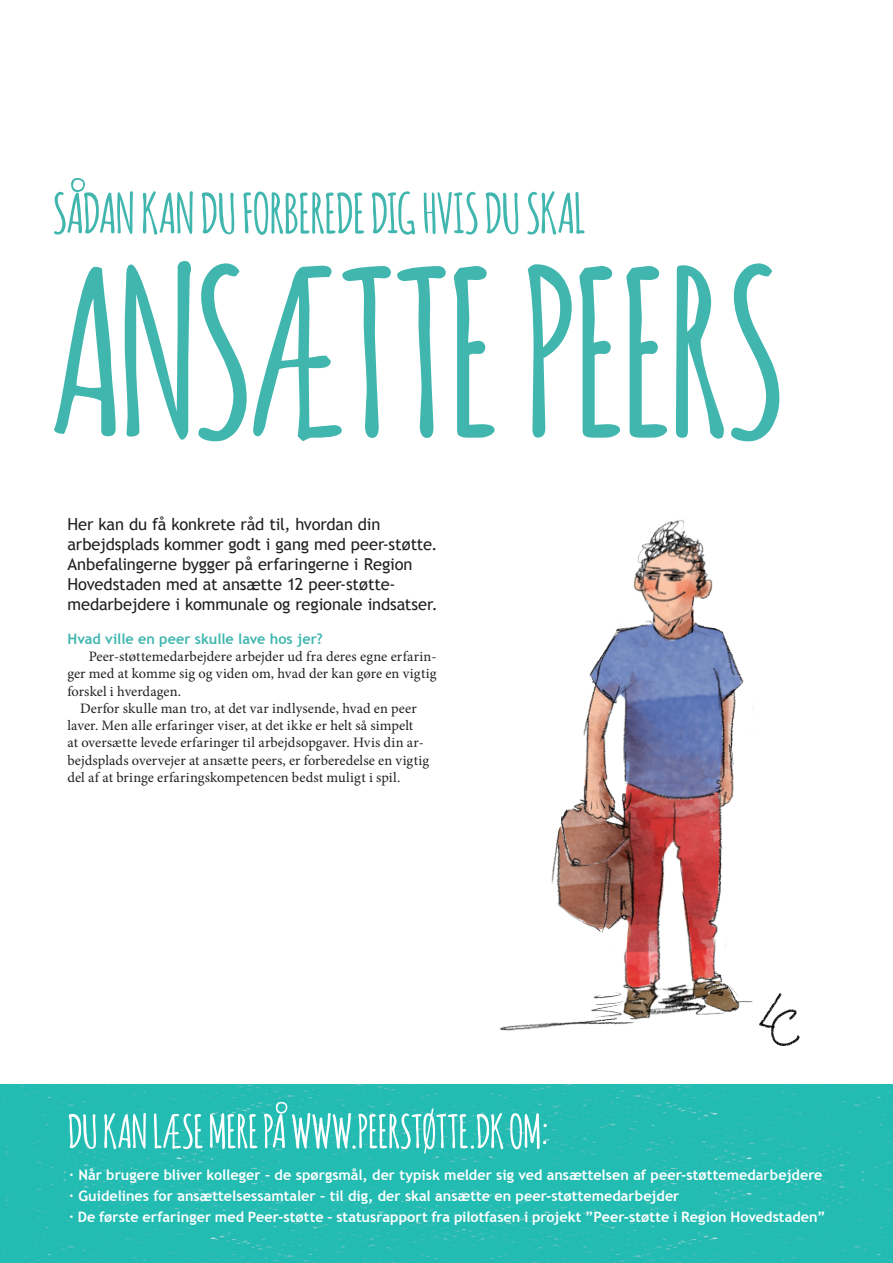
<style>
.page{position:relative;width:893px;height:1263px;background:#fff}
.page>*{position:absolute;margin:0;border:0;box-sizing:border-box;transform-origin:0 0}
.underrubrik{font:16.5px/19.8px "Trebuchet MS";letter-spacing:-.01em;color:#231f20}
.brødtekst_fakta{font:700 14.4px "Trebuchet MS";color:#fff}
.brødtekst{font:14.4px/17.2px "Minion Pro";letter-spacing:.005em;color:#231f20}
.mellemrubrik{font:14.4px/17.2px "Minion Pro";color:#231f20;text-align:justify}
.mellemrubrik-2{font:700 14.4px "Trebuchet MS";color:#41b6af}
</style>
<div class="page">
<div style="left:0;top:1084px;width:893px;height:179px;background:#22bcb3"></div>
<img style="left:500px;top:520px;width:254px;height:511px">
<svg style="left:54px;top:178px;width:531px;height:57px"></svg>
<svg style="left:54px;top:261px;width:725px;height:180px"></svg>
<svg style="left:69px;top:1102px;width:478px;height:52px;background:#51c9c2"></svg>
<img style="left:759px;top:994px;width:41px;height:52px">
<p class="underrubrik" style="left:67px;top:515px;width:372px">Her kan du få konkrete råd til, hvordan din arbejdsplads kommer godt i gang med peer-støtte.<br>Anbefalingerne bygger på erfaringerne i Region Hovedstaden med at ansætte 12 peer-støtte---- medarbejdere i kommunale og regionale indsatser.</p>
<p class="mellemrubrik-2" style="left:67px;top:630px;width:257px">Hvad ville en peer skulle lave hos jer?</p>
<p class="mellemrubrik" style="left:67px;top:648px;width:371px;text-indent:21px">Peer-støttemedarbejdere arbejder ud fra deres egne erfarin&shy;ger med at komme sig og viden om, hvad der kan gøre en vigtig forskel i hverdagen.</p>
<p class="brødtekst" style="left:67px;top:700px;width:363px;text-indent:13px">Derfor skulle man tro, at det var indlysende, hvad en peer laver. Men alle erfaringer viser, at det ikke er helt så simpelt<br>at oversætte levede erfaringer til arbejdsopgaver. Hvis din ar&shy;bejdsplads overvejer at ansætte peers, er forberedelse en vigtig del af at bringe erfaringskompetencen bedst muligt i spil.</p>
<p class="brødtekst_fakta" style="left:69px;top:1166px;width:755px">· Når brugere bliver kolleger – de spørgsmål, der typisk melder sig ved ansættelsen af peer-støttemedarbejdere</p>
<p class="brødtekst_fakta" style="left:69px;top:1187px;width:612px">· Guidelines for ansættelsessamtaler – til dig, der skal ansætte en peer-støttemedarbejder</p>
<p class="brødtekst_fakta" style="left:69px;top:1208px;width:758px">· De første erfaringer med Peer-støtte – statusrapport fra pilotfasen i projekt ”Peer-støtte i Region Hovedstaden”</p>
</div>
